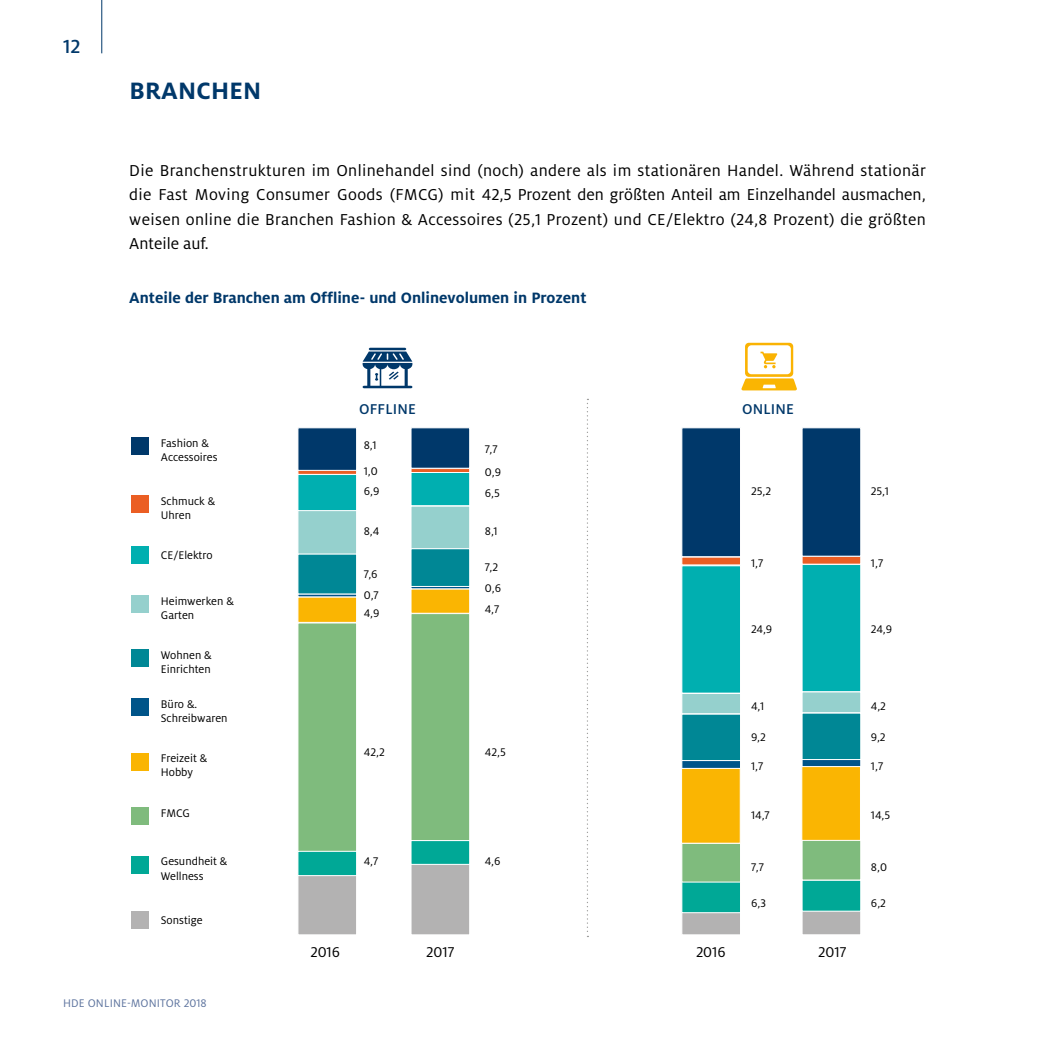
<style>
.page{position:relative;width:1042px;height:1042px;background:#fff}
.page>*{position:absolute;margin:0;border:0;box-sizing:border-box;transform-origin:0 0}
.t1{font:700 26.25px "Milo OT";letter-spacing:.01em;color:#00386a}
.t2{font:500 21px "Milo OT";color:#00386a}
.t3{font:17.5px/24.5px "Milo OT";letter-spacing:.02em;color:#000;text-align:justify}
.t4{font:700 16.62px "Milo OT";color:#00386a}
.t5{font:15.75px "Milo OT";color:#000}
.t6{font:500 15.75px "Milo OT";letter-spacing:.01em;color:#00386a}
.t7{font:12.25px/14px "Milo OT";color:#000}
.t8{font:12.25px "Milo OT";letter-spacing:.01em;color:#5f759f}
</style>
<div class="page">
<svg style="left:587px;top:399px;width:1px;height:538px"></svg>
<div style="left:131px;top:437px;width:18px;height:18px;background:#00386a"></div>
<div style="left:131px;top:495px;width:18px;height:18px;background:#eb5e23"></div>
<div style="left:131px;top:752px;width:18px;height:18px;background:#fab502"></div>
<div style="left:131px;top:807px;width:18px;height:18px;background:#7fbb7d"></div>
<div style="left:131px;top:910px;width:18px;height:18px;background:#b3b2b2"></div>
<div style="left:131px;top:856px;width:18px;height:17px;background:#00a896"></div>
<div style="left:131px;top:649px;width:18px;height:18px;background:#008795"></div>
<div style="left:131px;top:698px;width:18px;height:18px;background:#005489"></div>
<div style="left:131px;top:546px;width:18px;height:18px;background:#00afb0"></div>
<div style="left:131px;top:595px;width:18px;height:18px;background:#95d0cd"></div>
<svg style="left:741px;top:343px;width:56px;height:47px"></svg>
<svg style="left:363px;top:348px;width:49px;height:40px"></svg>
<div style="left:297px;top:622px;width:60px;height:230px;background:#7fbb7d;border:1px solid #fff"></div>
<div style="left:410px;top:613px;width:60px;height:228px;background:#7fbb7d;border:1px solid #fff"></div>
<div style="left:297px;top:596px;width:60px;height:27px;background:#fab502;border:1px solid #fff"></div>
<div style="left:410px;top:588px;width:60px;height:26px;background:#fab502;border:1px solid #fff"></div>
<svg style="left:297px;top:594px;width:60px;height:3px"></svg>
<svg style="left:410px;top:587px;width:60px;height:2px"></svg>
<div style="left:297px;top:510px;width:60px;height:45px;background:#95d0cd;border:1px solid #fff"></div>
<div style="left:297px;top:474px;width:60px;height:37px;background:#00afb0;border:1px solid #fff"></div>
<div style="left:410px;top:471px;width:60px;height:35px;background:#00afb0;border:1px solid #fff"></div>
<svg style="left:297px;top:471px;width:60px;height:4px"></svg>
<svg style="left:410px;top:469px;width:60px;height:4px"></svg>
<div style="left:297px;top:427px;width:60px;height:44px;background:#00386a;border:1px solid #fff"></div>
<div style="left:410px;top:427px;width:60px;height:42px;background:#00386a;border:1px solid #fff"></div>
<div style="left:297px;top:554px;width:60px;height:40px;background:#008795;border:1px solid #fff"></div>
<div style="left:297px;top:873px;width:60px;height:62px;background:#b3b2b2;border:1px solid #fff"></div>
<div style="left:410px;top:863px;width:60px;height:72px;background:#b3b2b2;border:1px solid #fff"></div>
<div style="left:297px;top:851px;width:60px;height:25px;background:#00a896;border:1px solid #fff"></div>
<div style="left:410px;top:840px;width:60px;height:25px;background:#00a896;border:1px solid #fff"></div>
<div style="left:410px;top:506px;width:60px;height:43px;background:#95d0cd;border:1px solid #fff"></div>
<div style="left:410px;top:548px;width:60px;height:39px;background:#008795;border:1px solid #fff"></div>
<div style="left:681px;top:911px;width:60px;height:24px;background:#b3b2b2;border:1px solid #fff"></div>
<div style="left:801px;top:910px;width:60px;height:25px;background:#b3b2b2;border:1px solid #fff"></div>
<div style="left:681px;top:880px;width:60px;height:33px;background:#00a896;border:1px solid #fff"></div>
<div style="left:801px;top:879px;width:60px;height:32px;background:#00a896;border:1px solid #fff"></div>
<div style="left:681px;top:843px;width:60px;height:39px;background:#7fbb7d;border:1px solid #fff"></div>
<div style="left:801px;top:839px;width:60px;height:41px;background:#7fbb7d;border:1px solid #fff"></div>
<svg style="left:681px;top:760px;width:60px;height:9px"></svg>
<div style="left:801px;top:759px;width:60px;height:8px;background:#005489"></div>
<div style="left:681px;top:713px;width:60px;height:48px;background:#008795;border:1px solid #fff"></div>
<div style="left:801px;top:712px;width:60px;height:48px;background:#008795;border:1px solid #fff"></div>
<div style="left:681px;top:565px;width:60px;height:128px;background:#00afb0;border:1px solid #fff"></div>
<div style="left:801px;top:564px;width:60px;height:128px;background:#00afb0;border:1px solid #fff"></div>
<svg style="left:681px;top:556px;width:60px;height:9px"></svg>
<div style="left:801px;top:556px;width:60px;height:8px;background:#eb5e23;border:1px solid #fff"></div>
<div style="left:681px;top:427px;width:60px;height:130px;background:#00386a;border:1px solid #fff"></div>
<div style="left:801px;top:427px;width:60px;height:129px;background:#00386a;border:1px solid #fff"></div>
<div style="left:681px;top:693px;width:60px;height:21px;background:#95d0cd;border:1px solid #fff"></div>
<div style="left:801px;top:691px;width:60px;height:22px;background:#95d0cd;border:1px solid #fff"></div>
<div style="left:681px;top:768px;width:59px;height:75px;background:#fab502;border:1px solid #fff"></div>
<div style="left:801px;top:766px;width:60px;height:75px;background:#fab502;border:1px solid #fff"></div>
<hr style="left:101px;top:0;width:1px;height:53px;background:#00386a">
<p class="t2" style="left:63px;top:35px;width:19px">12</p>
<h1 class="t1" style="left:129px;top:76px;width:133px">BRANCHEN</h1>
<p class="t3" style="left:129px;top:158px;width:798px">Die Branchenstrukturen im Onlinehandel sind (noch) andere als im stationären Handel. Während stationär die Fast Moving Consumer Goods (FMCG) mit 42,5 Prozent den größten Anteil am Einzelhandel ausmachen, weisen online die Branchen Fashion &amp; Accessoires (25,1 Prozent) und CE/Elektro (24,8 Prozent) die größten Anteile auf.</p>
<p class="t4" style="left:129px;top:289px;width:459px">Anteile der Branchen am Offline- und Onlinevolumen in Prozent</p>
<p class="t7" style="left:161px;top:436px;width:58px">Fashion &amp;<br>Accessoires</p>
<p class="t7" style="left:161px;top:494px;width:56px">Schmuck &amp;<br>Uhren</p>
<p class="t7" style="left:161px;top:548px;width:53px">CE/Elektro</p>
<p class="t7" style="left:161px;top:594px;width:74px">Heimwerken &amp;<br>Garten</p>
<p class="t7" style="left:161px;top:648px;width:52px">Wohnen &amp;<br>Einrichten</p>
<p class="t7" style="left:161px;top:697px;width:68px">Büro &amp;.<br>Schreibwaren</p>
<p class="t7" style="left:161px;top:751px;width:48px">Freizeit &amp;<br>Hobby</p>
<p class="t7" style="left:161px;top:806px;width:31px">FMCG</p>
<p class="t7" style="left:161px;top:855px;width:68px">Gesundheit &amp;<br>Wellness</p>
<p class="t7" style="left:161px;top:913px;width:43px">Sonstige</p>
<p class="t6" style="left:359px;top:401px;width:58px">OFFLINE</p>
<p class="t6" style="left:742px;top:401px;width:53px">ONLINE</p>
<p class="t7" style="left:364px;top:432px;width:16px;line-height:25.9px">8,1<br>1,0</p>
<p class="t7" style="left:364px;top:484px;width:17px">6,9</p>
<p class="t7" style="left:364px;top:524px;width:17px">8,4</p>
<p class="t7" style="left:485px;top:524px;width:14px">8,1</p>
<p class="t7" style="left:364px;top:567px;width:16px">7,6</p>
<p class="t7" style="left:485px;top:438px;width:18px;line-height:22.9px">7,7<br>0,9</p>
<p class="t7" style="left:485px;top:487px;width:16px">6,5</p>
<p class="t7" style="left:751px;top:484px;width:21px">25,2</p>
<p class="t7" style="left:751px;top:556px;width:14px">1,7</p>
<p class="t7" style="left:485px;top:560px;width:15px">7,2</p>
<p class="t7" style="left:364px;top:588px;width:17px">0,7</p>
<p class="t7" style="left:485px;top:581px;width:18px">0,6</p>
<p class="t7" style="left:364px;top:606px;width:17px">4,9</p>
<p class="t7" style="left:485px;top:602px;width:16px">4,7</p>
<p class="t7" style="left:751px;top:622px;width:23px">24,9</p>
<p class="t7" style="left:871px;top:484px;width:20px">25,1</p>
<p class="t7" style="left:871px;top:556px;width:14px">1,7</p>
<p class="t7" style="left:871px;top:622px;width:23px">24,9</p>
<p class="t7" style="left:364px;top:745px;width:22px">42,2</p>
<p class="t7" style="left:485px;top:745px;width:22px">42,5</p>
<p class="t7" style="left:364px;top:854px;width:16px">4,7</p>
<p class="t7" style="left:485px;top:854px;width:17px">4,6</p>
<p class="t7" style="left:751px;top:700px;width:15px">4,1</p>
<p class="t7" style="left:751px;top:731px;width:16px">9,2</p>
<p class="t7" style="left:751px;top:759px;width:14px">1,7</p>
<p class="t7" style="left:751px;top:808px;width:20px">14,7</p>
<p class="t7" style="left:751px;top:860px;width:14px">7,7</p>
<p class="t7" style="left:751px;top:896px;width:16px">6,3</p>
<p class="t5" style="left:310px;top:943px;width:31px">2016</p>
<p class="t5" style="left:426px;top:943px;width:30px">2017</p>
<p class="t5" style="left:696px;top:943px;width:31px">2016</p>
<p class="t5" style="left:818px;top:943px;width:30px">2017</p>
<p class="t7" style="left:871px;top:700px;width:17px">4,2</p>
<p class="t7" style="left:871px;top:731px;width:16px">9,2</p>
<p class="t7" style="left:871px;top:759px;width:14px">1,7</p>
<p class="t7" style="left:871px;top:808px;width:21px">14,5</p>
<p class="t7" style="left:871px;top:860px;width:18px">8,0</p>
<p class="t7" style="left:871px;top:896px;width:16px">6,2</p>
<p class="t8" style="left:63px;top:996px;width:145px">HDE ONLINE-MONITOR 2018</p>
</div>
